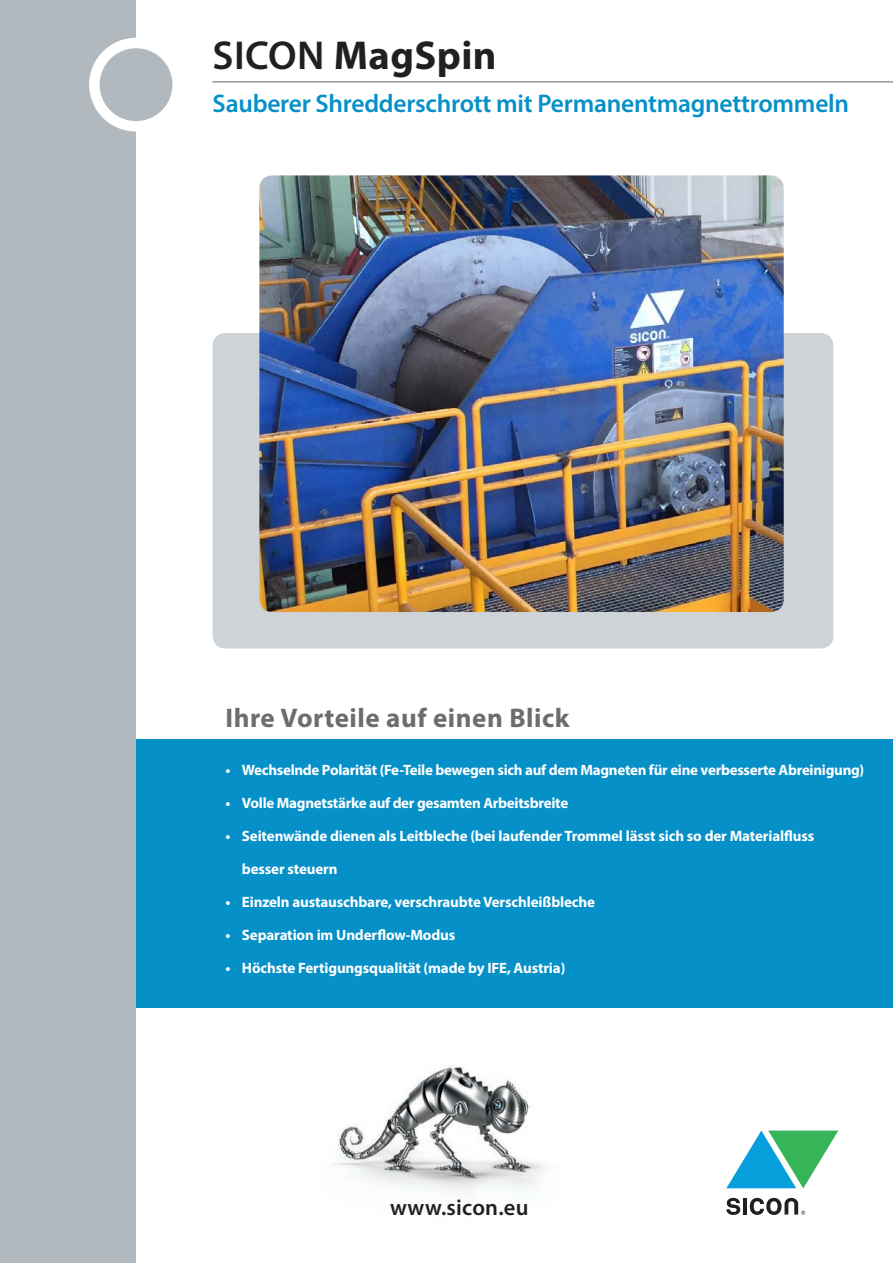
<style>
.page{position:relative;width:893px;height:1263px;background:#fff}
.page>*{position:absolute;margin:0;border:0;box-sizing:border-box;transform-origin:0 0}
.t1{font:700 40.5px "Myriad Pro";letter-spacing:.01em;color:#231f20}
.t2{font:700 27px "Myriad Pro";letter-spacing:.02em;color:#6c6d70}
.t3{font:600 25.5px "Myriad Pro";letter-spacing:-.01em;color:#0690c8}
.t4{font:600 22.5px "Myriad Pro";letter-spacing:.01em;color:#231f20}
.t5{font:700 15px "Myriad Pro";letter-spacing:-.01em;color:#fff}
.s1{font-weight:600}
</style>
<div class="page">
<div style="left:213px;top:333px;width:620px;height:315px;background:#ced3d7;border-radius:13px"></div>
<img style="left:333px;top:1065px;width:214px;height:125px">
<div style="left:73px;top:739px;width:820px;height:269px;background:#0690c8"></div>
<svg style="left:726px;top:1130px;width:112px;height:58px"></svg>
<svg style="left:726px;top:1198px;width:14px;height:17px"></svg>
<hr style="left:743px;top:1198px;width:4px;height:16px;background:#231f20">
<svg style="left:750px;top:1198px;width:55px;height:17px"></svg>
<hr style="left:213px;top:81px;width:680px;height:2px;background:#939598">
<div style="left:0;top:0;width:136px;height:1263px;background:#b1b9bf"></div>
<svg style="left:94px;top:43px;width:84px;height:83px"></svg>
<div style="left:89px;top:38px;width:94px;height:94px;border:10px solid #fff;border-radius:50%"></div>
<img style="left:259px;top:175px;width:525px;height:437px">
<p class="t1" style="left:213px;top:29px;width:285px"><span class="s1">SICON</span> MagSpin</p>
<p class="t3" style="left:213px;top:87px;width:638px">Sauberer Shredderschrott mit Permanentmagnettrommeln</p>
<p class="t2" style="left:225px;top:700px;width:346px">Ihre Vorteile auf einen Blick</p>
<p class="t5" style="left:225px;top:760px;width:640px">• Wechselnde Polarität (Fe-Teile bewegen sich auf dem Magneten für eine verbesserte Abreinigung)</p>
<p class="t5" style="left:225px;top:793px;width:344px">• Volle Magnetstärke auf der gesamten Arbeitsbreite</p>
<p class="t5" style="left:225px;top:826px;width:590px">• Seitenwände dienen als Leitbleche (bei laufender Trommel lässt sich so der Materialfluss</p>
<p class="t5" style="left:242px;top:859px;width:97px">besser steuern</p>
<p class="t5" style="left:225px;top:892px;width:371px">• Einzeln austauschbare, verschraubte Verschleißbleche</p>
<p class="t5" style="left:225px;top:925px;width:231px">• Separation im Underflow-Modus</p>
<p class="t5" style="left:225px;top:958px;width:342px">• Höchste Fertigungsqualität (made by IFE, Austria)</p>
<p class="t4" style="left:390px;top:1193px;width:140px">www.sicon.eu</p>
</div>
